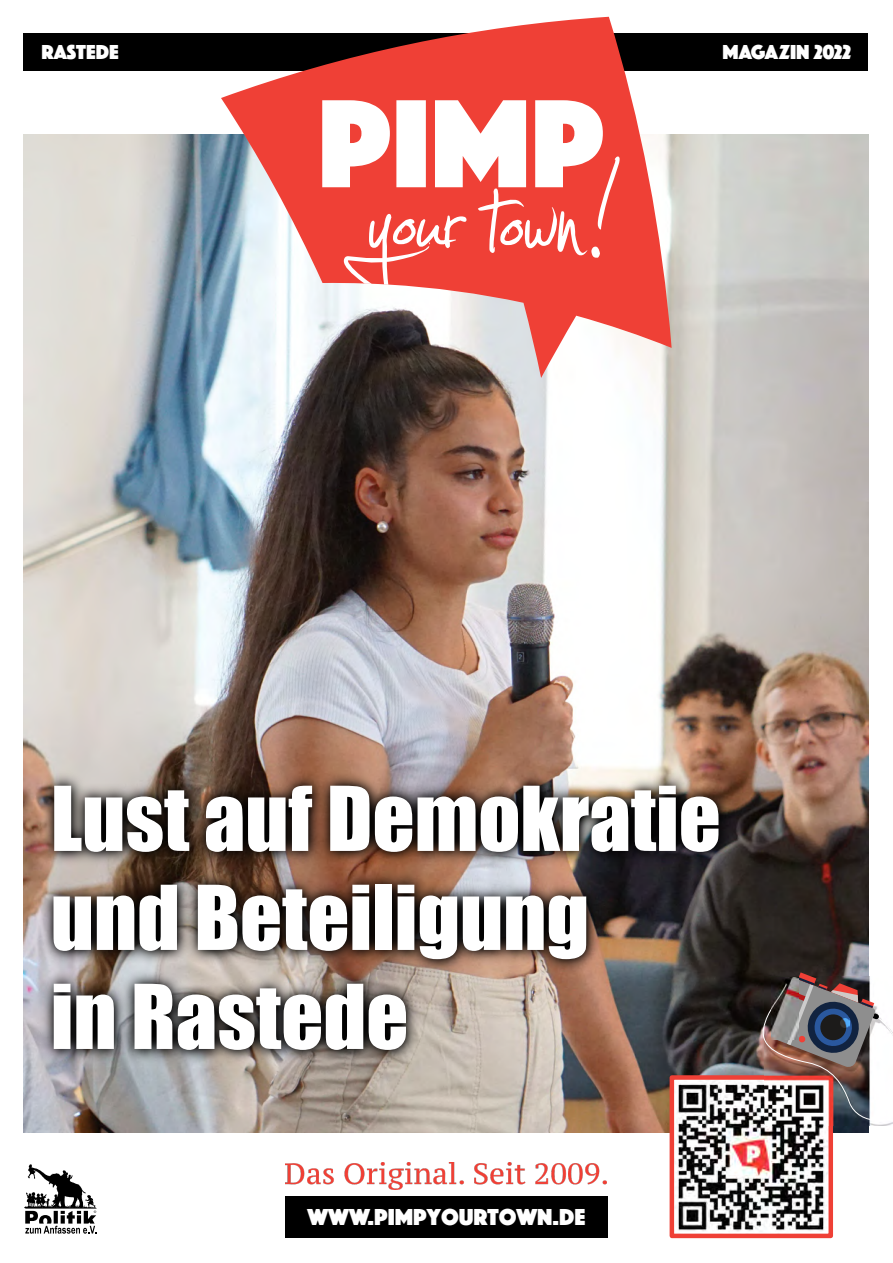
<style>
.page{position:relative;width:893px;height:1263px;background:#fff}
.page>*{position:absolute;margin:0;border:0;box-sizing:border-box;transform-origin:0 0}
.t1{font:82.5px/99px "Impact";color:#fff}
.t2{font:24px "Phosphate Solid";color:#fff}
.t3{font:21px "Phosphate Solid";color:#fff}
</style>
<div class="page">
<div style="left:285px;top:1197px;width:323px;height:41px;background:#000"></div>
<img style="left:285px;top:1163px;width:321px;height:26px">
<img style="left:24px;top:134px;width:845px;height:998px">
<img style="left:38px;top:771px;width:696px;height:295px">
<img style="left:675px;top:1080px;width:153px;height:152px">
<div style="left:670px;top:1075px;width:163px;height:163px;border:4px solid #ef4036"></div>
<div style="left:23px;top:33px;width:845px;height:38px;background:#000"></div>
<svg style="left:24px;top:1164px;width:73px;height:70px"></svg>
<svg style="left:221px;top:17px;width:451px;height:361px"></svg>
<svg style="left:322px;top:100px;width:298px;height:185px;fill:#ef4036"></svg>
<img style="left:759px;top:972px;width:134px;height:155px">
<p class="t3" style="left:41px;top:39px;width:79px">RASTEDE</p>
<p class="t3" style="left:723px;top:39px;width:130px">MAGAZIN 2022</p>
<p class="t1" style="left:51px;top:773px;width:672px">Lust auf Demokratie und Beteiligung<br>in Rastede</p>
<p class="t2" style="left:307px;top:1203px;width:279px">WWW.PIMPYOURTOWN.DE</p>
</div>
